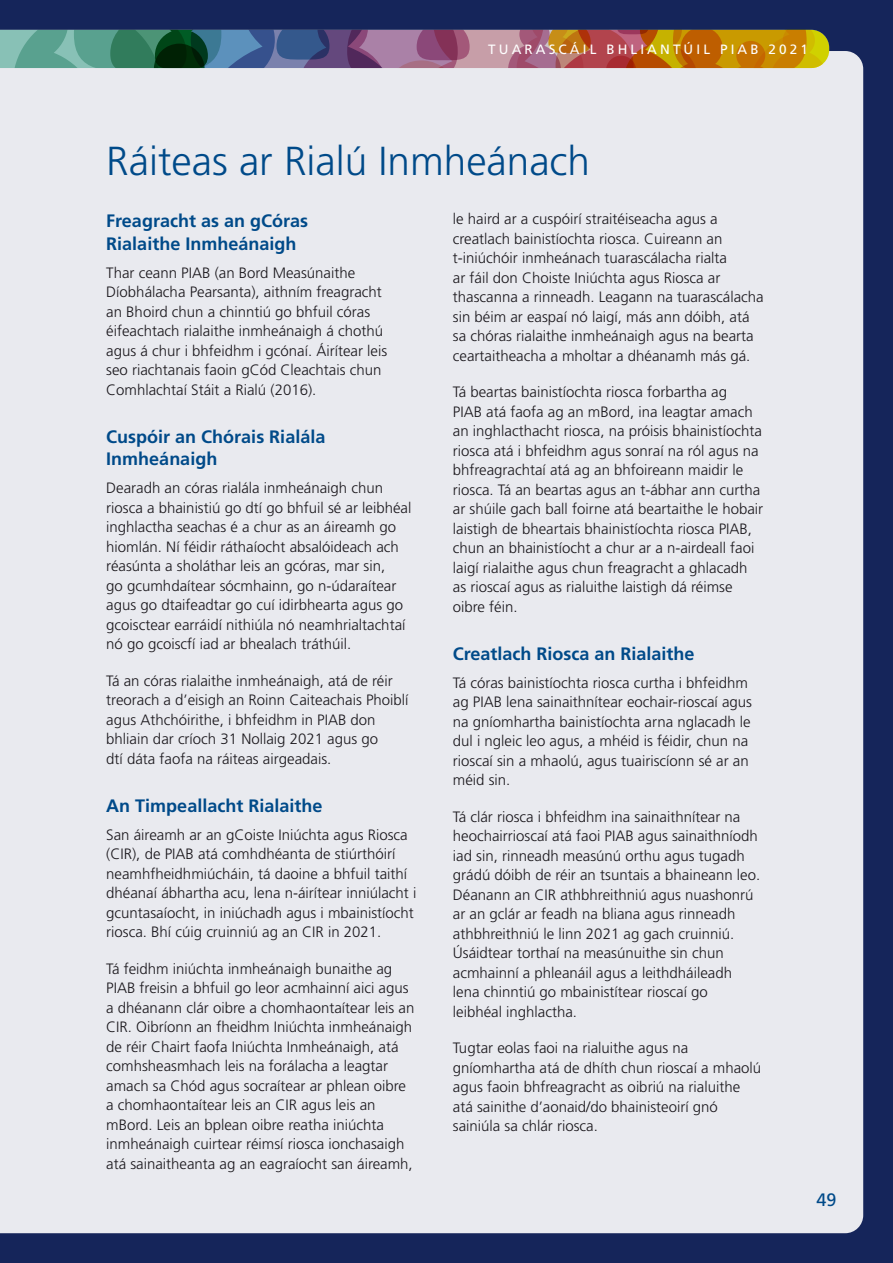
<style>
.page{position:relative;width:893px;height:1263px;background:#15255a}
.page>*{position:absolute;margin:0;border:0;box-sizing:border-box;transform-origin:0 0}
.H0{font:300 40.5px "Frutiger LT Std";color:#004a89}
.t1{font:700 18px/22.5px "Frutiger LT Std";color:#004a89}
.t2{font:18px "Frutiger LT Std";color:#004a89}
.Body_Text_0-0_4{font:300 15px/19.5px "Frutiger LT Std";color:#1a171c}
.t3{font:13.5px "Frutiger LT Std";letter-spacing:.23em;color:#fff}
</style>
<div class="page">
<div style="left:829px;top:51px;width:34px;height:1182px;background:#e9eaef"></div>
<div style="left:0;top:30px;width:829px;height:1203px;background:#e9eaef"></div>
<p class="t3" style="left:488px;top:42px;width:321px">TUARASCÁIL BHLIANTÚIL PIAB 2021</p>
<p class="H0" style="left:106px;top:138px;width:485px">Ráiteas ar Rialú Inmheánach</p>
<h2 class="t1" style="left:106px;top:210px;width:203px">Freagracht as an gCóras<br>Rialaithe Inmheánaigh</h2>
<p class="Body_Text_0-0_4" style="left:106px;top:263px;width:282px">Thar ceann PIAB (an Bord Measúnaithe Díobhálacha Pearsanta), aithním freagracht an Bhoird chun a chinntiú go bhfuil córas éifeachtach rialaithe inmheánaigh á chothú agus á chur i bhfeidhm i gcónaí. Áirítear leis seo riachtanais faoin gCód Cleachtais chun Comhlachtaí Stáit a Rialú (2016).</p>
<h2 class="t1" style="left:106px;top:425px;width:221px">Cuspóir an Chórais Rialála<br>Inmheánaigh</h2>
<p class="Body_Text_0-0_4" style="left:106px;top:479px;width:307px">Dearadh an córas rialála inmheánaigh chun riosca a bhainistiú go dtí go bhfuil sé ar leibhéal inghlactha seachas é a chur as an áireamh go hiomlán. Ní féidir ráthaíocht absalóideach ach réasúnta a sholáthar leis an gcóras, mar sin,<br>go gcumhdaítear sócmhainn, go n-údaraítear agus go dtaifeadtar go cuí idirbhearta agus go gcoisctear earráidí nithiúla nó neamhrialtachtaí nó go gcoiscfí iad ar bhealach tráthúil.</p>
<p class="Body_Text_0-0_4" style="left:106px;top:671px;width:304px">Tá an córas rialaithe inmheánaigh, atá de réir treorach a d’eisigh an Roinn Caiteachais Phoiblí agus Athchóirithe, i bhfeidhm in PIAB don bhliain dar críoch 31 Nollaig 2021 agus go<br>dtí dáta faofa na ráiteas airgeadais.</p>
<h2 class="t1" style="left:106px;top:794px;width:218px">An Timpeallacht Rialaithe</h2>
<p class="Body_Text_0-0_4" style="left:106px;top:825px;width:312px">San áireamh ar an gCoiste Iniúchta agus Riosca (CIR), de PIAB atá comhdhéanta de stiúrthóirí neamhfheidhmiúcháin, tá daoine a bhfuil taithí dhéanaí ábhartha acu, lena n-áirítear inniúlacht i gcuntasaíocht, in iniúchadh agus i mbainistíocht riosca. Bhí cúig cruinniú ag an CIR in 2021.</p>
<p class="Body_Text_0-0_4" style="left:106px;top:959px;width:310px">Tá feidhm iniúchta inmheánaigh bunaithe ag PIAB freisin a bhfuil go leor acmhainní aici agus a dhéanann clár oibre a chomhaontaítear leis an CIR. Oibríonn an fheidhm Iniúchta inmheánaigh de réir Chairt faofa Iniúchta Inmheánaigh, atá comhsheasmhach leis na forálacha a leagtar amach sa Chód agus socraítear ar phlean oibre a chomhaontaítear leis an CIR agus leis an mBord. Leis an bplean oibre reatha iniúchta inmheánaigh cuirtear réimsí riosca ionchasaigh atá sainaitheanta ag an eagraíocht san áireamh,</p>
<p class="Body_Text_0-0_4" style="left:453px;top:209px;width:312px">le haird ar a cuspóirí straitéiseacha agus a creatlach bainistíochta riosca. Cuireann an t-iniúchóir inmheánach tuarascálacha rialta<br>ar fáil don Choiste Iniúchta agus Riosca ar thascanna a rinneadh. Leagann na tuarascálacha sin béim ar easpaí nó laigí, más ann dóibh, atá sa chóras rialaithe inmheánaigh agus na bearta ceartaitheacha a mholtar a dhéanamh más gá.</p>
<p class="Body_Text_0-0_4" style="left:453px;top:383px;width:312px">Tá beartas bainistíochta riosca forbartha ag<br>PIAB atá faofa ag an mBord, ina leagtar amach an inghlacthacht riosca, na próisis bhainistíochta riosca atá i bhfeidhm agus sonraí na ról agus na bhfreagrachtaí atá ag an bhfoireann maidir le riosca. Tá an beartas agus an t-ábhar ann curtha ar shúile gach ball foirne atá beartaithe le hobair laistigh de bheartais bhainistíochta riosca PIAB, chun an bhainistíocht a chur ar a n-airdeall faoi laigí rialaithe agus chun freagracht a ghlacadh as rioscaí agus as rialuithe laistigh dá réimse oibre féin.</p>
<h2 class="t1" style="left:453px;top:642px;width:243px">Creatlach Riosca an Rialaithe</h2>
<p class="Body_Text_0-0_4" style="left:453px;top:673px;width:301px">Tá córas bainistíochta riosca curtha i bhfeidhm ag PIAB lena sainaithnítear eochair-rioscaí agus na gníomhartha bainistíochta arna nglacadh le dul i ngleic leo agus, a mhéid is féidir, chun na rioscaí sin a mhaolú, agus tuairiscíonn sé ar an méid sin.</p>
<p class="Body_Text_0-0_4" style="left:453px;top:807px;width:309px">Tá clár riosca i bhfeidhm ina sainaithnítear na heochairrioscaí atá faoi PIAB agus sainaithníodh iad sin, rinneadh measúnú orthu agus tugadh grádú dóibh de réir an tsuntais a bhaineann leo.<br>Déanann an CIR athbhreithniú agus nuashonrú ar an gclár ar feadh na bliana agus rinneadh athbhreithniú le linn 2021 ag gach cruinniú.<br>Úsáidtear torthaí na measúnuithe sin chun acmhainní a phleanáil agus a leithdháileadh lena chinntiú go mbainistítear rioscaí go leibhéal inghlactha.</p>
<p class="Body_Text_0-0_4" style="left:453px;top:1039px;width:310px">Tugtar eolas faoi na rialuithe agus na gníomhartha atá de dhíth chun rioscaí a mhaolú agus faoin bhfreagracht as oibriú na rialuithe atá sainithe d’aonaid/do bhainisteoirí gnó sainiúla sa chlár riosca.</p>
<p class="t2" style="left:816px;top:1189px;width:22px">49</p>
</div>
